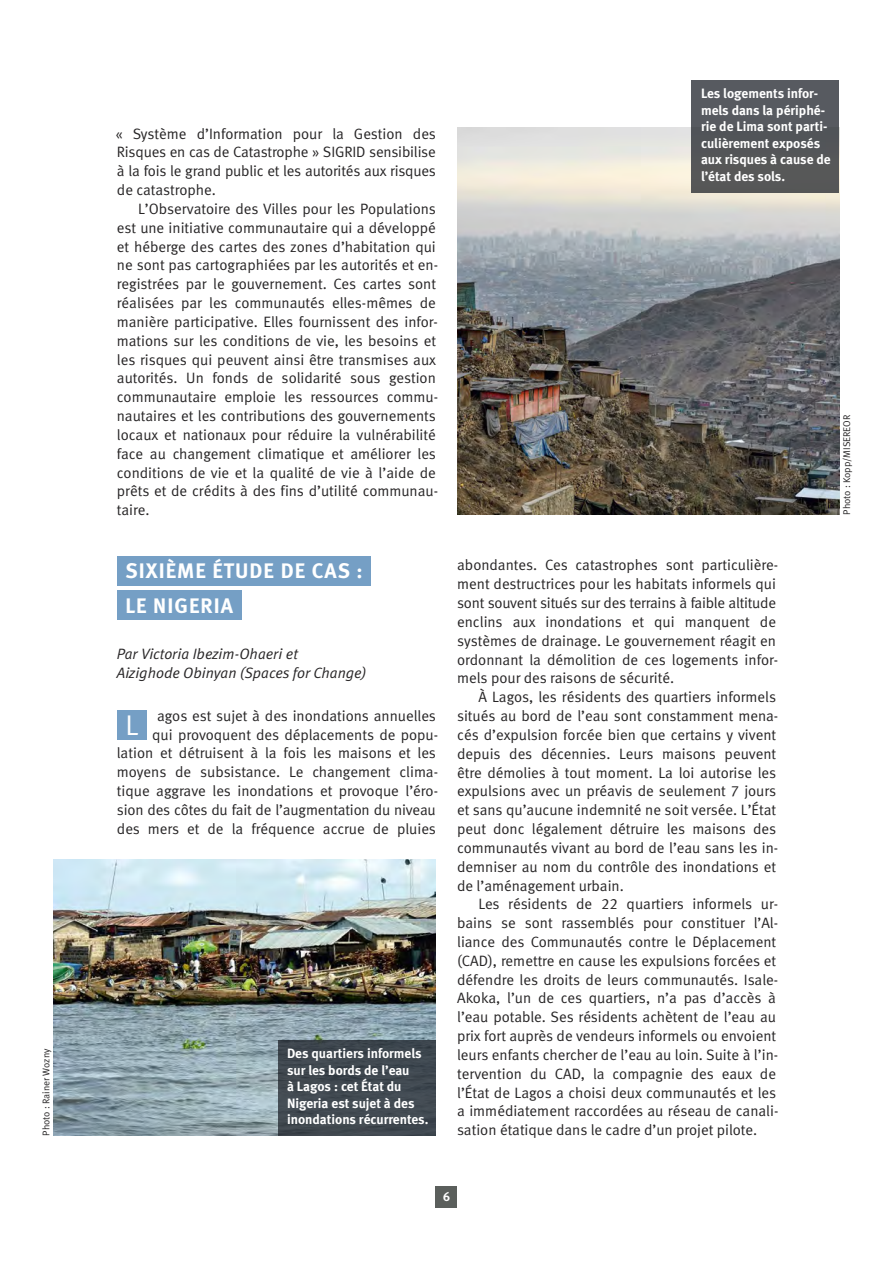
<style>
.page{position:relative;width:893px;height:1263px;background:#fff}
.page>*{position:absolute;margin:0;border:0;box-sizing:border-box;transform-origin:0 0}
.t1{font:28.5px "Meta Normal LF";color:#fff}
.t2{font:21px/34.8px "Meta Bold LF";letter-spacing:.05em;color:#fff}
.t3{font:15px/18.8px "Meta Normal LF";color:#272526}
.t4{font:italic 15px/18.8px "Meta Normal LF";color:#272526}
.t5{font:13.5px/16.5px "Meta Bold LF";color:#fff}
.t6{font:12.75px "Meta Plus Bold Caps";color:#fff}
.t7{font:9.75px "Meta Normal LF";color:#272526}
</style>
<div class="page">
<div style="left:117px;top:556px;width:253px;height:30px;background:#759fc5"></div>
<div style="left:117px;top:590px;width:125px;height:30px;background:#759fc5"></div>
<div style="left:117px;top:710px;width:30px;height:30px;background:#759fc5"></div>
<img style="left:457px;top:128px;width:383px;height:386px">
<div style="left:691px;top:80px;width:148px;height:113px;background:#575858"></div>
<img style="left:53px;top:859px;width:383px;height:276px">
<div style="left:279px;top:1040px;width:157px;height:95px;background:#404850"></div>
<div style="left:436px;top:1186px;width:21px;height:22px;background:#5b5f5c"></div>
<p class="t7" style="left:43px;top:1135px;width:88px;rotate:-90deg">Photo : Rainer Wozny</p>
<p class="t3" style="left:115px;top:125px;width:322px;text-align:justify">« Système d’Information pour la Gestion des Risques en cas de Catastrophe » SIGRID sensibilise à la fois le grand public et les autorités aux risques de catastrophe.</p>
<p class="t3" style="left:117px;top:201px;width:323px;text-indent:21px">L’Observatoire des Villes pour les Populations est une initiative communautaire qui a développé et héberge des cartes des zones d’habitation qui ne sont pas cartographiées par les autorités et en&shy;registrées par le gouvernement. Ces cartes sont réalisées par les communautés elles-mêmes de manière participative. Elles fournissent des infor&shy;mations sur les conditions de vie, les besoins et les risques qui peuvent ainsi être transmises aux autorités. Un fonds de solidarité sous gestion communautaire emploie les ressources commu&shy;nautaires et les contributions des gouvernements locaux et nationaux pour réduire la vulnérabilité face au changement climatique et améliorer les conditions de vie et la qualité de vie à l’aide de prêts et de crédits à des fins d’utilité communau&shy;taire.</p>
<h2 class="t2" style="left:125px;top:555px;width:239px">SIXIÈME ÉTUDE DE CAS :<br>LE NIGERIA</h2>
<p class="t4" style="left:117px;top:645px;width:251px">Par Victoria Ibezim-Ohaeri et<br>Aizighode Obinyan (Spaces for Change)</p>
<h1 class="t1" style="left:125px;top:715px;width:14px">L</h1>
<p class="t3" style="left:117px;top:708px;width:323px;text-align:right">agos est sujet à des inondations annuelles<br>qui provoquent des déplacements de popu&shy;lation et détruisent à la fois les maisons et les moyens de subsistance. Le changement clima&shy;tique aggrave les inondations et provoque l’éro&shy;sion des côtes du fait de l’augmentation du niveau des mers et de la fréquence accrue de pluies</p>
<p class="t5" style="left:287px;top:1046px;width:143px">Des quartiers informels sur les bords de l’eau<br>à Lagos : cet État du<br>Nigeria est sujet à des inondations récurrentes.</p>
<p class="t5" style="left:701px;top:87px;width:131px">Les logements infor&shy;mels dans la périphé&shy;rie de Lima sont parti&shy;culièrement exposés aux risques à cause de l’état des sols.</p>
<p class="t3" style="left:457px;top:557px;width:323px">abondantes. Ces catastrophes sont particulière&shy;ment destructrices pour les habitats informels qui sont souvent situés sur des terrains à faible altitude enclins aux inondations et qui manquent de systèmes de drainage. Le gouvernement réagit en ordonnant la démolition de ces logements infor&shy;mels pour des raisons de sécurité.</p>
<p class="t3" style="left:457px;top:689px;width:323px;text-indent:21px">À Lagos, les résidents des quartiers informels situés au bord de l’eau sont constamment mena&shy;cés d’expulsion forcée bien que certains y vivent depuis des décennies. Leurs maisons peuvent être démolies à tout moment. La loi autorise les expulsions avec un préavis de seulement 7 jours et sans qu’aucune indemnité ne soit versée. L’État peut donc légalement détruire les maisons des communautés vivant au bord de l’eau sans les in&shy;demniser au nom du contrôle des inondations et de l’aménagement urbain.</p>
<p class="t3" style="left:457px;top:896px;width:323px;text-indent:21px">Les résidents de 22 quartiers informels ur&shy;bains se sont rassemblés pour constituer l’Al&shy;liance des Communautés contre le Déplacement (CAD), remettre en cause les expulsions forcées et défendre les droits de leurs communautés. Isale-Akoka, l’un de ces quartiers, n’a pas d’accès à l’eau potable. Ses résidents achètent de l’eau au prix fort auprès de vendeurs informels ou envoient leurs enfants chercher de l’eau au loin. Suite à l’in&shy;tervention du CAD, la compagnie des eaux de l’État de Lagos a choisi deux communautés et les a immédiatement raccordées au réseau de canali&shy;sation étatique dans le cadre d’un projet pilote.</p>
<p class="t7" style="left:843px;top:515px;width:101px;rotate:-90deg">Photo : Kopp/MISEREOR</p>
<p class="t6" style="left:443px;top:1189px;width:8px">6</p>
</div>
